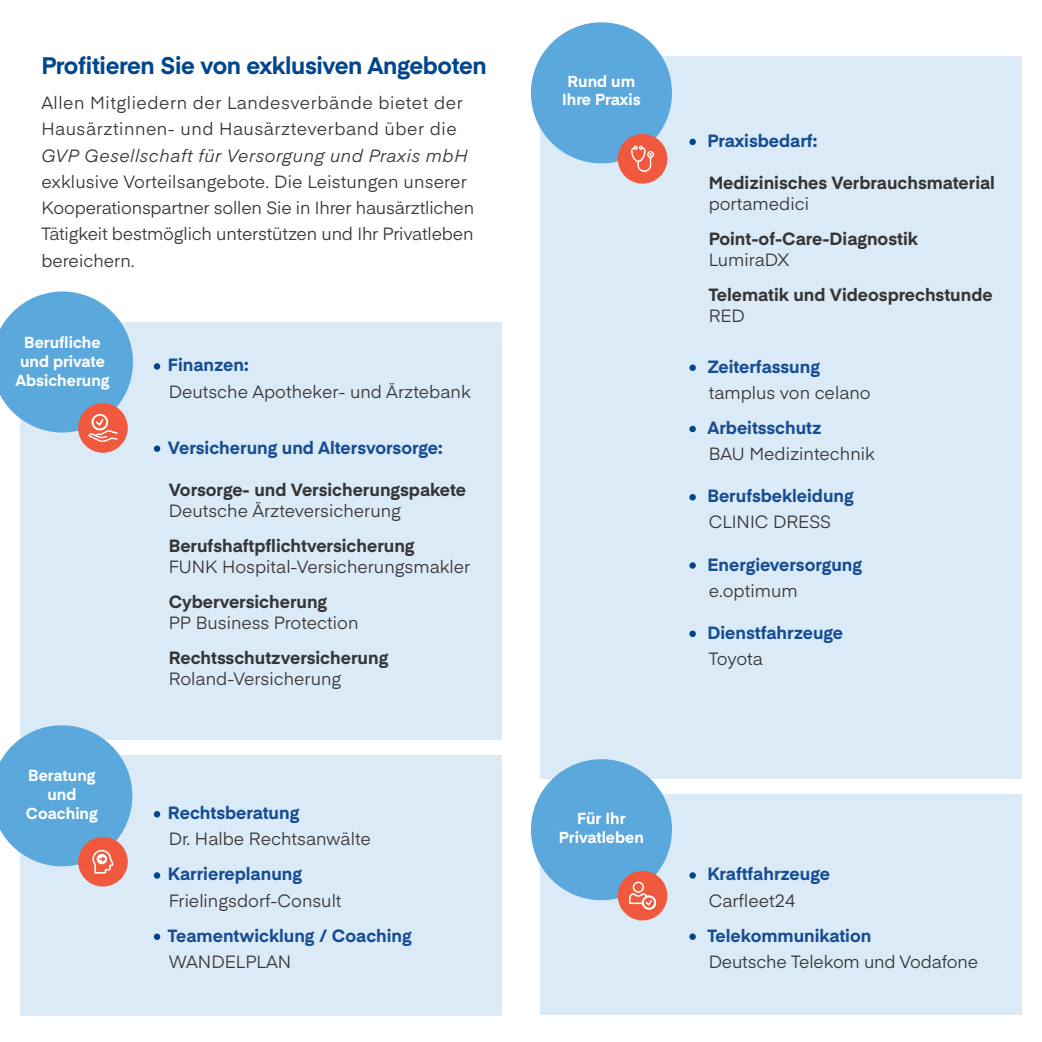
<style>
.page{position:relative;width:1042px;height:1042px;background:#fff}
.page>*{position:absolute;margin:0;border:0;box-sizing:border-box;transform-origin:0 0}
.t1{font:700 23.62px "Eina 02";letter-spacing:-.015em;color:#01468c}
.t2{font:17.5px/26.2px "Eina 02";color:#363536}
.t3{font:700 17.5px "Eina 02";color:#164d92}
.t4{font:700 17.5px "Eina 02";color:#363536}
.t5{font:17.5px/26.2px "Eina 02";letter-spacing:.03em;color:#363536}
.t6{font:italic 17.5px "Eina 02";letter-spacing:.03em;color:#363536}
.t7{font:700 15.75px/18.9px "Eina 02";color:#fff;text-align:center}
</style>
<div class="page">
<div style="left:20px;top:322px;width:481px;height:418px;background:#dbeaf7"></div>
<div style="left:20px;top:755px;width:481px;height:261px;background:#dbeaf7"></div>
<svg style="left:154px;top:811px;width:6px;height:6px"></svg>
<div style="left:154px;top:872px;width:6px;height:7px;background:#01468c;border-radius:50%"></div>
<div style="left:154px;top:933px;width:6px;height:7px;background:#01468c;border-radius:50%"></div>
<div style="left:78px;top:403px;width:50px;height:50px;background:#f0593e;border-radius:50%"></div>
<svg style="left:0;top:291px;width:133px;height:152px"></svg>
<div style="left:154px;top:363px;width:6px;height:7px;background:#01468c;border-radius:50%"></div>
<div style="left:154px;top:445px;width:6px;height:7px;background:#01468c;border-radius:50%"></div>
<svg style="left:0;top:725px;width:132px;height:162px"></svg>
<div style="left:541px;top:56px;width:481px;height:722px;background:#dbeaf7"></div>
<div style="left:689px;top:139px;width:7px;height:6px;background:#01468c;border-radius:50%"></div>
<div style="left:689px;top:364px;width:7px;height:7px;background:#01468c;border-radius:50%"></div>
<div style="left:689px;top:426px;width:7px;height:6px;background:#01468c;border-radius:50%"></div>
<div style="left:689px;top:494px;width:7px;height:6px;background:#01468c;border-radius:50%"></div>
<div style="left:689px;top:562px;width:7px;height:7px;background:#01468c;border-radius:50%"></div>
<div style="left:689px;top:630px;width:7px;height:7px;background:#01468c;border-radius:50%"></div>
<div style="left:531px;top:22px;width:141px;height:141px;background:#5ba8dc;border-radius:50%"></div>
<div style="left:618px;top:134px;width:49px;height:50px;background:#f0593e;border-radius:50%"></div>
<div style="left:647px;top:151px;width:7px;height:7px;border:1px solid #fff;border-radius:50%"></div>
<svg style="left:631px;top:146px;width:22px;height:26px"></svg>
<div style="left:541px;top:794px;width:481px;height:220px;background:#dbeaf7"></div>
<div style="left:689px;top:872px;width:7px;height:6px;background:#01468c;border-radius:50%"></div>
<div style="left:689px;top:933px;width:7px;height:7px;background:#01468c;border-radius:50%"></div>
<div style="left:531px;top:759px;width:141px;height:141px;background:#5ba8dc;border-radius:50%"></div>
<div style="left:618px;top:871px;width:49px;height:49px;background:#f0593e;border-radius:50%"></div>
<svg style="left:629px;top:881px;width:28px;height:29px"></svg>
<h1 class="t1" style="left:41px;top:48px;width:447px">Profitieren Sie von exklusiven Angeboten</h1>
<p class="t5" style="left:41px;top:88px;width:423px">Allen Mitgliedern der Landesverbände bietet der<br>Hausärztinnen- und Hausärzteverband über die</p>
<p class="t6" style="left:41px;top:142px;width:428px">GVP Gesellschaft für Versorgung und Praxis mbH</p>
<p class="t2" style="left:41px;top:167px;width:434px">exklusive Vorteilsangebote. Die Leistungen unserer Kooperationspartner sollen Sie in Ihrer hausärztlichen Tätigkeit bestmöglich unterstützen und Ihr Privatleben bereichern.</p>
<p class="t7" style="left:15px;top:332px;width:96px">Berufliche und private<br>Absicherung</p>
<p class="t7" style="left:26px;top:765px;width:73px">Beratung und<br>Coaching</p>
<p class="t3" style="left:168px;top:352px;width:82px">Finanzen:</p>
<p class="t2" style="left:169px;top:377px;width:303px">Deutsche Apotheker- und Ärztebank</p>
<p class="t3" style="left:168px;top:434px;width:276px">Versicherung und Altersvorsorge:</p>
<p class="t4" style="left:169px;top:476px;width:299px">Vorsorge- und Versicherungspakete</p>
<p class="t2" style="left:169px;top:496px;width:234px">Deutsche Ärzteversicherung</p>
<p class="t4" style="left:169px;top:532px;width:247px">Berufshaftpflichtversicherung</p>
<p class="t2" style="left:169px;top:552px;width:303px">FUNK Hospital-Versicherungsmakler</p>
<p class="t4" style="left:169px;top:588px;width:160px">Cyberversicherung</p>
<p class="t2" style="left:169px;top:608px;width:191px">PP Business Protection</p>
<p class="t4" style="left:169px;top:644px;width:221px">Rechtsschutzversicherung</p>
<p class="t2" style="left:169px;top:664px;width:174px">Roland-Versicherung</p>
<p class="t3" style="left:168px;top:800px;width:133px">Rechtsberatung</p>
<p class="t2" style="left:169px;top:825px;width:204px">Dr. Halbe Rechtsanwälte</p>
<p class="t3" style="left:168px;top:861px;width:136px">Karriereplanung</p>
<p class="t2" style="left:169px;top:886px;width:174px">Frielingsdorf-Consult</p>
<p class="t3" style="left:168px;top:922px;width:245px">Teamentwicklung / Coaching</p>
<p class="t2" style="left:169px;top:947px;width:124px">WANDELPLAN</p>
<p class="t7" style="left:562px;top:71px;width:80px">Rund um<br>Ihre Praxis</p>
<p class="t7" style="left:559px;top:808px;width:86px">Für Ihr<br>Privatleben</p>
<p class="t3" style="left:707px;top:128px;width:111px">Praxisbedarf:</p>
<p class="t4" style="left:709px;top:170px;width:288px">Medizinisches Verbrauchsmaterial</p>
<p class="t2" style="left:709px;top:189px;width:102px">portamedici</p>
<p class="t4" style="left:709px;top:226px;width:211px">Point-of-Care-Diagnostik</p>
<p class="t2" style="left:709px;top:245px;width:82px">LumiraDX</p>
<p class="t4" style="left:709px;top:282px;width:286px">Telematik und Videosprechstunde</p>
<p class="t2" style="left:709px;top:301px;width:38px">RED</p>
<p class="t3" style="left:707px;top:353px;width:114px">Zeiterfassung</p>
<p class="t2" style="left:709px;top:378px;width:164px">tamplus von celano</p>
<p class="t3" style="left:707px;top:415px;width:116px">Arbeitsschutz</p>
<p class="t2" style="left:709px;top:440px;width:168px">BAU Medizintechnik</p>
<p class="t3" style="left:707px;top:483px;width:148px">Berufsbekleidung</p>
<p class="t2" style="left:709px;top:508px;width:124px">CLINIC DRESS</p>
<p class="t3" style="left:707px;top:551px;width:156px">Energieversorgung</p>
<p class="t2" style="left:709px;top:576px;width:91px">e.optimum</p>
<p class="t3" style="left:707px;top:619px;width:137px">Dienstfahrzeuge</p>
<p class="t2" style="left:709px;top:644px;width:56px">Toyota</p>
<p class="t3" style="left:707px;top:861px;width:124px">Kraftfahrzeuge</p>
<p class="t2" style="left:709px;top:886px;width:88px">Carfleet24</p>
<p class="t3" style="left:707px;top:922px;width:165px">Telekommunikation</p>
<p class="t2" style="left:709px;top:947px;width:271px">Deutsche Telekom und Vodafone</p>
</div>
